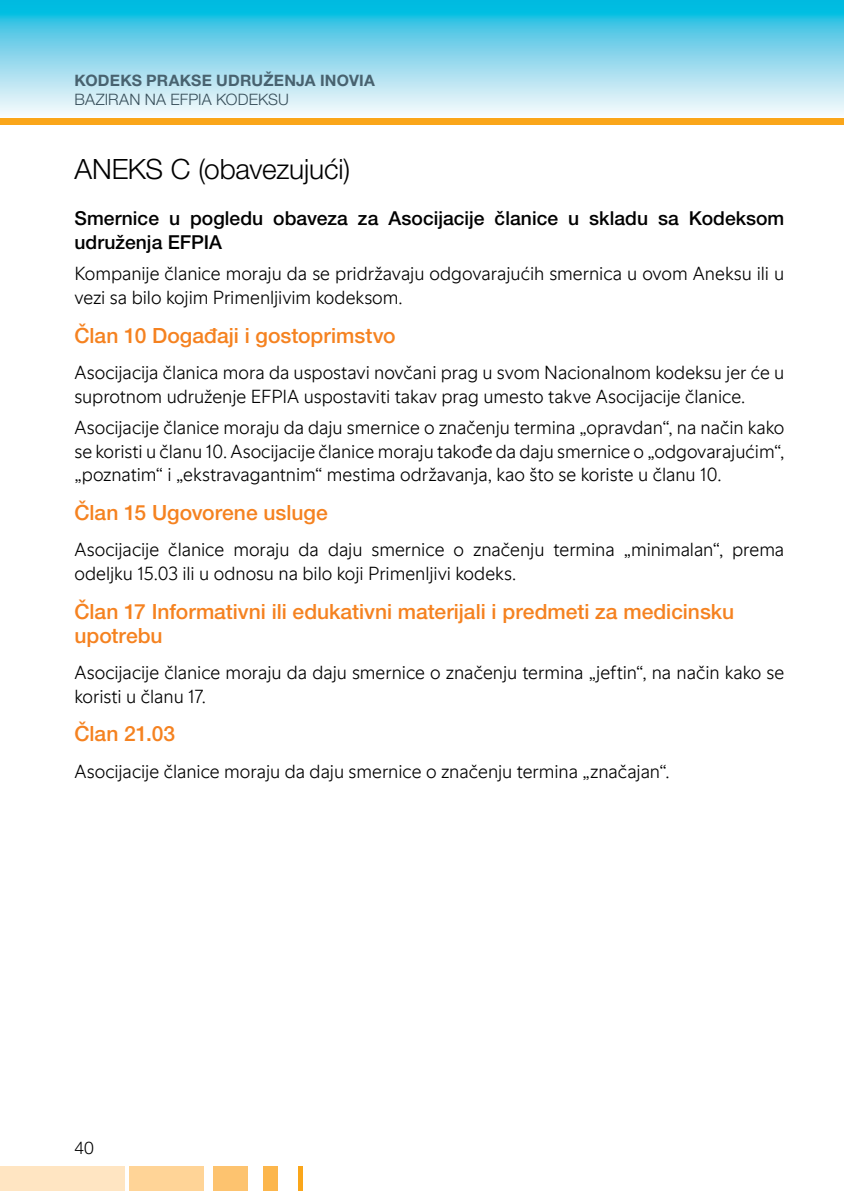
<style>
.page{position:relative;width:844px;height:1191px;background:#fff}
.page>*{position:absolute;margin:0;border:0;box-sizing:border-box;transform-origin:0 0}
.t1{font:300 28px "Helvetica Neue LT Pro";letter-spacing:-.005em;color:#000}
.t2{font:500 21px/23.8px "Helvetica Neue LT Pro";color:#f58220}
.t3{font:300 19.25px/23.8px "Lindex Sans Beta";letter-spacing:-.005em;color:#000}
.t4{font:500 19.25px/23.8px "Helvetica Neue LT Pro";letter-spacing:.005em;color:#000}
.t5{font:300 17.5px "Helvetica Neue LT Pro";color:#000}
.t6{font:700 15.75px "Helvetica Neue LT Pro";letter-spacing:.015em;color:#48626f}
.t7{font:300 15.75px "Helvetica Neue LT Pro";letter-spacing:.005em;color:#384f5a}
</style>
<div class="page">
<svg style="left:0;top:0;width:843px;height:114px;background:#82d7ec"></svg>
<div style="left:0;top:118px;width:843px;height:7px;background:#faa61a"></div>
<div style="left:0;top:1166px;width:124px;height:25px;background:#ffe5c2"></div>
<div style="left:129px;top:1166px;width:74px;height:25px;background:#ffd497"></div>
<div style="left:213px;top:1166px;width:35px;height:25px;background:#fdc36f"></div>
<div style="left:263px;top:1166px;width:15px;height:25px;background:#fcb64c"></div>
<div style="left:298px;top:1166px;width:5px;height:25px;background:#faa61a"></div>
<p class="t6" style="left:74px;top:70px;width:302px">KODEKS PRAKSE UDRUŽENJA INOVIA</p>
<p class="t7" style="left:74px;top:89px;width:216px">BAZIRAN NA EFPIA KODEKSU</p>
<h1 class="t1" style="left:74px;top:152px;width:277px">ANEKS C (obavezujući)</h1>
<p class="t4" style="left:74px;top:206px;width:711px">Smernice u pogledu obaveza za Asocijacije članice u skladu sa Kodeksom udruženja EFPIA</p>
<p class="t3" style="left:74px;top:262px;width:711px">Kompanije članice moraju da se pridržavaju odgovarajućih smernica u ovom Aneksu ili u vezi sa bilo kojim Primenljivim kodeksom.</p>
<p class="t2" style="left:74px;top:323px;width:323px">Član 10 Događaji i gostoprimstvo</p>
<p class="t3" style="left:74px;top:360px;width:711px">Asocijacija članica mora da uspostavi novčani prag u svom Nacionalnom kodeksu jer će u suprotnom udruženje EFPIA uspostaviti takav prag umesto takve Asocijacije članice.</p>
<p class="t3" style="left:74px;top:415px;width:711px;text-align:justify">Asocijacije članice moraju da daju smernice o značenju termina „opravdan“, na način kako se koristi u članu 10. Asocijacije članice moraju takođe da daju smernice o „odgovarajućim“, „poznatim“ i „ekstravagantnim“ mestima održavanja, kao što se koriste u članu 10.</p>
<p class="t2" style="left:74px;top:500px;width:255px">Član 15 Ugovorene usluge</p>
<p class="t3" style="left:74px;top:538px;width:711px">Asocijacije članice moraju da daju smernice o značenju termina „minimalan“, prema odeljku 15.03 ili u odnosu na bilo koji Primenljivi kodeks.</p>
<p class="t2" style="left:74px;top:599px;width:661px">Član 17 Informativni ili edukativni materijali i predmeti za medicinsku upotrebu</p>
<p class="t3" style="left:74px;top:660px;width:711px">Asocijacije članice moraju da daju smernice o značenju termina „jeftin“, na način kako se koristi u članu 17.</p>
<p class="t2" style="left:74px;top:721px;width:102px">Član 21.03</p>
<p class="t3" style="left:74px;top:759px;width:596px">Asocijacije članice moraju da daju smernice o značenju termina „značajan“.</p>
<p class="t5" style="left:74px;top:1137px;width:21px">40</p>
</div>
